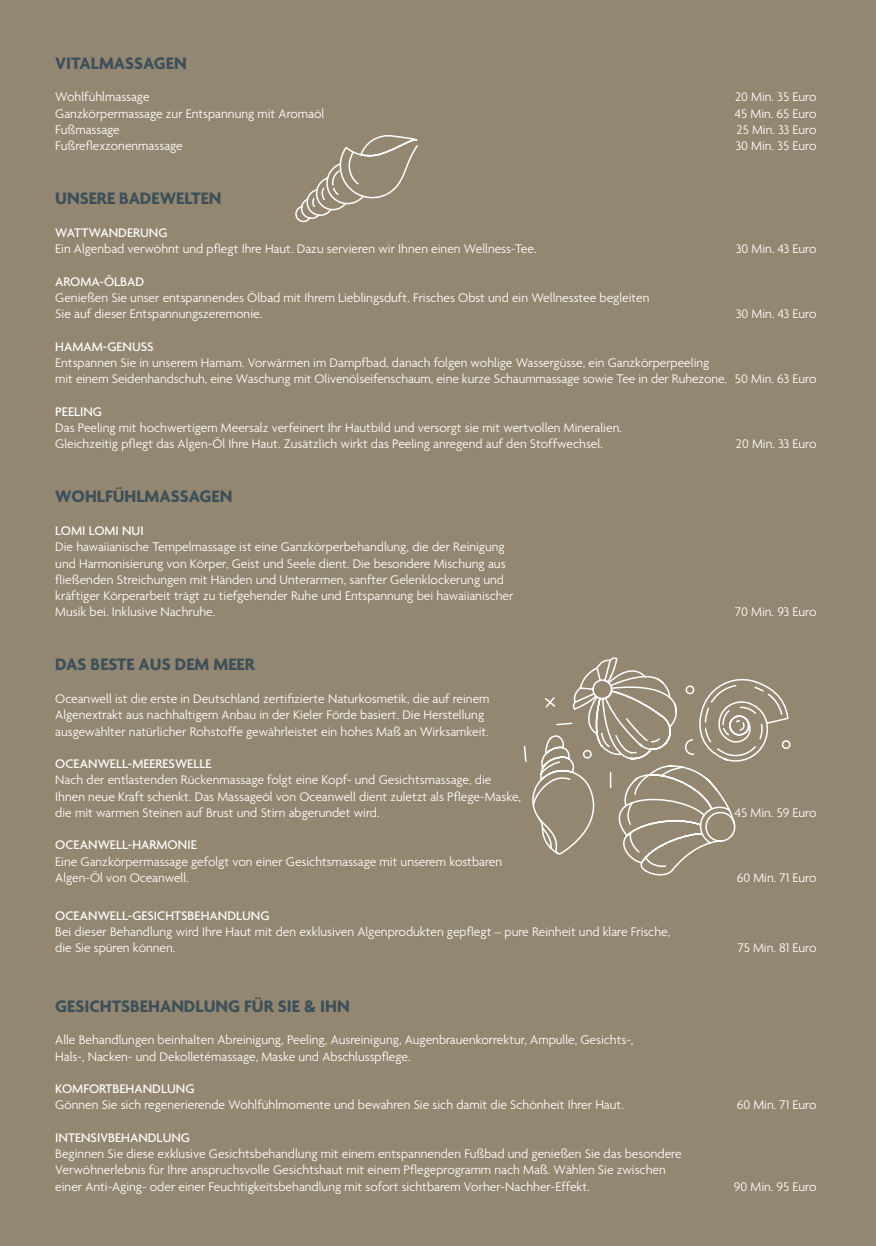
<style>
.page{position:relative;width:876px;height:1246px;background:#948771}
.page>*{position:absolute;margin:0;border:0;box-sizing:border-box;transform-origin:0 0}
.t1{font:700 18px "Agenda";color:#3d5059}
.t2{font:300 13.5px/16.2px "Agenda";color:#fff}
.t3{font:500 13.5px "Agenda";color:#fff}
</style>
<div class="page">
<svg style="left:295px;top:135px;width:123px;height:88px"></svg>
<svg style="left:523px;top:657px;width:268px;height:219px"></svg>
<h1 class="t1" style="left:55px;top:52px;width:133px">VITALMASSAGEN</h1>
<p class="t2" style="left:55px;top:89px;width:96px">Wohlfühlmassage</p>
<p class="t2" style="left:735px;top:89px;width:83px">20 Min. 35 Euro</p>
<p class="t2" style="left:55px;top:105px;width:271px">Ganzkörpermassage zur Entspannung mit Aromaöl</p>
<p class="t2" style="left:735px;top:105px;width:83px">45 Min. 65 Euro</p>
<p class="t2" style="left:55px;top:121px;width:66px">Fußmassage</p>
<p class="t2" style="left:737px;top:121px;width:81px">25 Min. 33 Euro</p>
<p class="t2" style="left:55px;top:138px;width:129px">Fußreflexzonenmassage</p>
<p class="t2" style="left:735px;top:138px;width:83px">30 Min. 35 Euro</p>
<h1 class="t1" style="left:55px;top:188px;width:168px">UNSERE BADEWELTEN</h1>
<p class="t3" style="left:55px;top:224px;width:114px">WATTWANDERUNG</p>
<p class="t2" style="left:55px;top:241px;width:483px">Ein Algenbad verwöhnt und pflegt Ihre Haut. Dazu servieren wir Ihnen einen Wellness-Tee.</p>
<p class="t2" style="left:736px;top:241px;width:82px">30 Min. 43 Euro</p>
<p class="t3" style="left:55px;top:273px;width:90px">AROMA-ÖLBAD</p>
<p class="t2" style="left:55px;top:289px;width:596px">Genießen Sie unser entspannendes Ölbad mit Ihrem Lieblingsduft. Frisches Obst und ein Wellnesstee begleiten<br>Sie auf dieser Entspannungszeremonie.</p>
<p class="t2" style="left:736px;top:306px;width:82px">30 Min. 43 Euro</p>
<p class="t3" style="left:55px;top:338px;width:100px">HAMAM-GENUSS</p>
<p class="t2" style="left:55px;top:354px;width:763px">Entspannen Sie in unserem Hamam. Vorwärmen im Dampfbad, danach folgen wohlige Wassergüsse, ein Ganzkörperpeeling<br>mit einem Seidenhandschuh, eine Waschung mit Olivenölseifenschaum, eine kurze Schaummassage sowie Tee in der Ruhezone. 50 Min. 63 Euro</p>
<p class="t3" style="left:55px;top:403px;width:48px">PEELING</p>
<p class="t2" style="left:55px;top:419px;width:568px">Das Peeling mit hochwertigem Meersalz verfeinert Ihr Hautbild und versorgt sie mit wertvollen Mineralien.<br>Gleichzeitig pflegt das Algen-Öl Ihre Haut. Zusätzlich wirkt das Peeling anregend auf den Stoffwechsel.</p>
<p class="t2" style="left:736px;top:436px;width:82px">20 Min. 33 Euro</p>
<h1 class="t1" style="left:55px;top:486px;width:179px">WOHLFÜHLMASSAGEN</h1>
<p class="t3" style="left:55px;top:522px;width:90px">LOMI LOMI NUI</p>
<p class="t2" style="left:55px;top:539px;width:460px">Die hawaiianische Tempelmassage ist eine Ganzkörperbehandlung, die der Reinigung und Harmonisierung von Körper, Geist und Seele dient. Die besondere Mischung aus fließenden Streichungen mit Händen und Unterarmen, sanfter Gelenklockerung und kräftiger Körperarbeit trägt zu tiefgehender Ruhe und Entspannung bei hawaiianischer Musik bei. Inklusive Nachruhe.</p>
<h1 class="t1" style="left:55px;top:654px;width:201px">DAS BESTE AUS DEM MEER</h1>
<p class="t2" style="left:55px;top:690px;width:436px">Oceanwell ist die erste in Deutschland zertifizierte Naturkosmetik, die auf reinem<br>Algenextrakt aus nachhaltigem Anbau in der Kieler Förde basiert. Die Herstellung ausgewählter natürlicher Rohstoffe gewährleistet ein hohes Maß an Wirksamkeit.</p>
<p class="t3" style="left:55px;top:755px;width:158px">OCEANWELL-MEERESWELLE</p>
<p class="t2" style="left:55px;top:772px;width:467px">Nach der entlastenden Rückenmassage folgt eine Kopf- und Gesichtsmassage, die<br>Ihnen neue Kraft schenkt. Das Massageöl von Oceanwell dient zuletzt als Pflege-Maske, die mit warmen Steinen auf Brust und Stirn abgerundet wird.</p>
<p class="t3" style="left:55px;top:837px;width:143px">OCEANWELL-HARMONIE</p>
<p class="t2" style="left:55px;top:853px;width:448px">Eine Ganzkörpermassage gefolgt von einer Gesichtsmassage mit unserem kostbaren<br>Algen-Öl von Oceanwell.</p>
<p class="t3" style="left:55px;top:907px;width:216px">OCEANWELL-GESICHTSBEHANDLUNG</p>
<p class="t2" style="left:55px;top:923px;width:616px">Bei dieser Behandlung wird Ihre Haut mit den exklusiven Algenprodukten gepflegt – pure Reinheit und klare Frische, die Sie spüren können.</p>
<p class="t2" style="left:735px;top:604px;width:83px">70 Min. 93 Euro</p>
<p class="t2" style="left:735px;top:804px;width:83px">45 Min. 59 Euro</p>
<p class="t2" style="left:737px;top:869px;width:81px">60 Min. 71 Euro</p>
<p class="t2" style="left:738px;top:939px;width:80px">75 Min. 81 Euro</p>
<h1 class="t1" style="left:55px;top:995px;width:296px">GESICHTSBEHANDLUNG FÜR SIE &amp; IHN</h1>
<p class="t2" style="left:55px;top:1032px;width:580px">Alle Behandlungen beinhalten Abreinigung, Peeling, Ausreinigung, Augenbrauenkorrektur, Ampulle, Gesichts-,<br>Hals-, Nacken- und Dekolletémassage, Maske und Abschlusspflege.</p>
<p class="t3" style="left:55px;top:1080px;width:141px">KOMFORTBEHANDLUNG</p>
<p class="t2" style="left:55px;top:1097px;width:570px">Gönnen Sie sich regenerierende Wohlfühlmomente und bewahren Sie sich damit die Schönheit Ihrer Haut.</p>
<p class="t2" style="left:737px;top:1097px;width:81px">60 Min. 71 Euro</p>
<p class="t3" style="left:55px;top:1129px;width:136px">INTENSIVBEHANDLUNG</p>
<p class="t2" style="left:55px;top:1145px;width:628px">Beginnen Sie diese exklusive Gesichtsbehandlung mit einem entspannenden Fußbad und genießen Sie das besondere<br>Verwöhnerlebnis für Ihre anspruchsvolle Gesichtshaut mit einem Pflegeprogramm nach Maß. Wählen Sie zwischen einer Anti-Aging- oder einer Feuchtigkeitsbehandlung mit sofort sichtbarem Vorher-Nachher-Effekt.</p>
<p class="t2" style="left:734px;top:1178px;width:84px">90 Min. 95 Euro</p>
</div>
